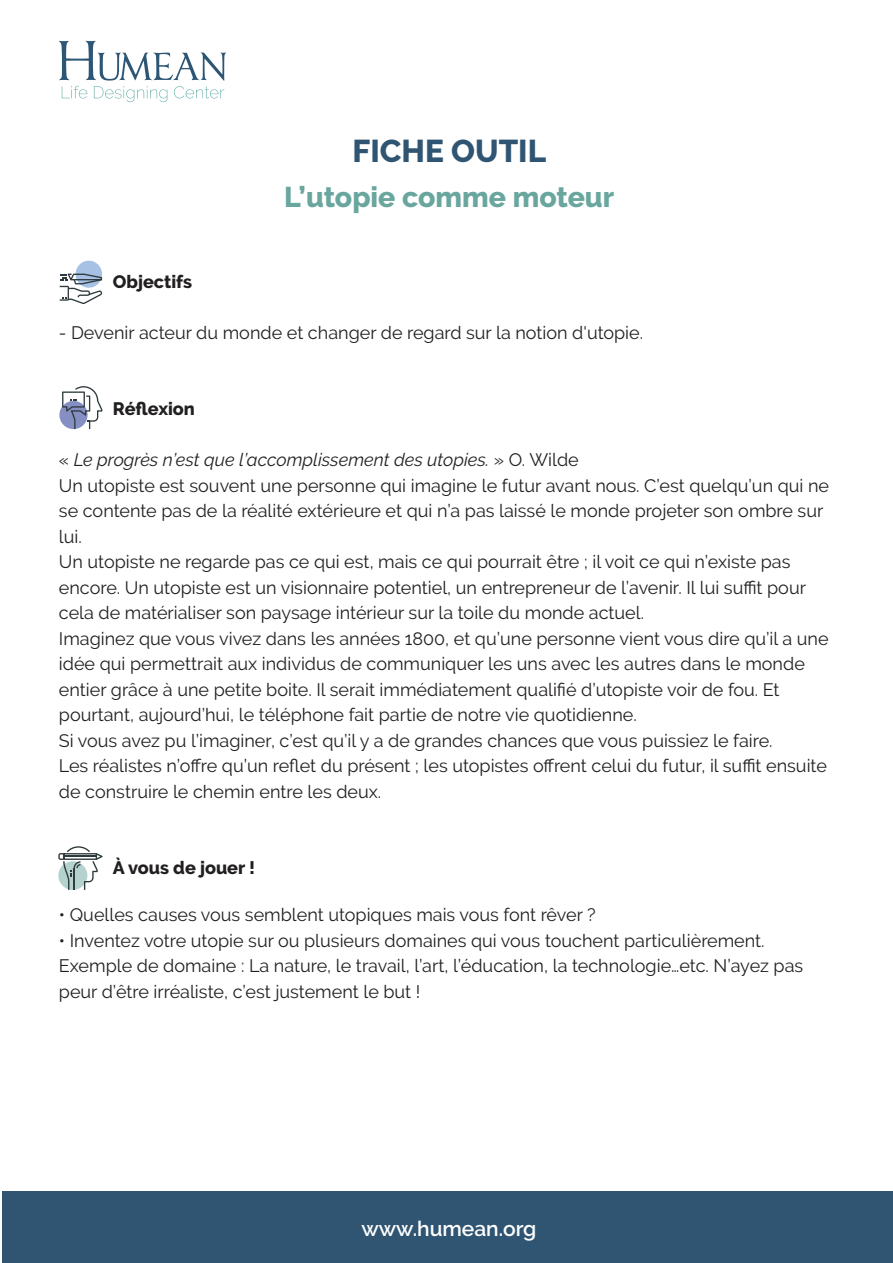
<style>
.page{position:relative;width:893px;height:1263px;background:#fff}
.page>*{position:absolute;margin:0;border:0;box-sizing:border-box;transform-origin:0 0}
.t1{font:800 31.5px "Raleway";color:#305572}
.t2{font:800 28.5px "Raleway";color:#69a69e}
.t3{font:600 21px "Raleway";color:#fff}
.t4{font:18px/25.5px "Raleway";color:#221f1f}
.t5{font:800 18px "Raleway";color:#221f1f}
.s1{font-style:italic}
</style>
<div class="page">
<svg style="left:59px;top:401px;width:29px;height:28px"></svg>
<svg style="left:62px;top:386px;width:40px;height:43px"></svg>
<svg style="left:59px;top:41px;width:167px;height:61px"></svg>
<div style="left:2px;top:1191px;width:891px;height:72px;background:#305572"></div>
<svg style="left:58px;top:846px;width:45px;height:44px"></svg>
<div style="left:76px;top:261px;width:26px;height:27px;background:#a6c1e4;border-radius:50%"></div>
<svg style="left:60px;top:274px;width:42px;height:30px"></svg>
<h1 class="t1" style="left:352px;top:133px;width:195px">FICHE OUTIL</h1>
<h2 class="t2" style="left:284px;top:181px;width:331px">L’utopie comme moteur</h2>
<p class="t5" style="left:113px;top:271px;width:81px">Objectifs</p>
<p class="t4" style="left:59px;top:321px;width:586px">- Devenir acteur du monde et changer de regard sur la notion d'utopie.</p>
<p class="t5" style="left:113px;top:399px;width:84px">Réflexion</p>
<p class="t4" style="left:59px;top:449px;width:772px">« <span class="s1">Le progrès n’est que l’accomplissement des utopies.</span> » O. Wilde<br>Un utopiste est souvent une personne qui imagine le futur avant nous. C’est quelqu’un qui ne se contente pas de la réalité extérieure et qui n’a pas laissé le monde projeter son ombre sur lui.<br>Un utopiste ne regarde pas ce qui est, mais ce qui pourrait être ; il voit ce qui n’existe pas encore. Un utopiste est un visionnaire potentiel, un entrepreneur de l’avenir. Il lui suffit pour cela de matérialiser son paysage intérieur sur la toile du monde actuel.<br>Imaginez que vous vivez dans les années 1800, et qu’une personne vient vous dire qu’il a une idée qui permettrait aux individus de communiquer les uns avec les autres dans le monde entier grâce à une petite boite. Il serait immédiatement qualifié d’utopiste voir de fou. Et pourtant, aujourd’hui, le téléphone fait partie de notre vie quotidienne.<br>Si vous avez pu l’imaginer, c’est qu’il y a de grandes chances que vous puissiez le faire.<br>Les réalistes n’offre qu’un reflet du présent ; les utopistes offrent celui du futur, il suffit ensuite de construire le chemin entre les deux.</p>
<p class="t5" style="left:113px;top:858px;width:144px">À vous de jouer !</p>
<p class="t4" style="left:59px;top:902px;width:746px">• Quelles causes vous semblent utopiques mais vous font rêver ?<br>ï Inventez votre utopie sur ou plusieurs domaines qui vous touchent particulièrement.<br>Exemple de domaine : La nature, le travail, l’art, l’éducation, la technologie…etc. N’ayez pas peur d’être irréaliste, c’est justement le but !</p>
<p class="t3" style="left:361px;top:1220px;width:177px">www.humean.org</p>
</div>
